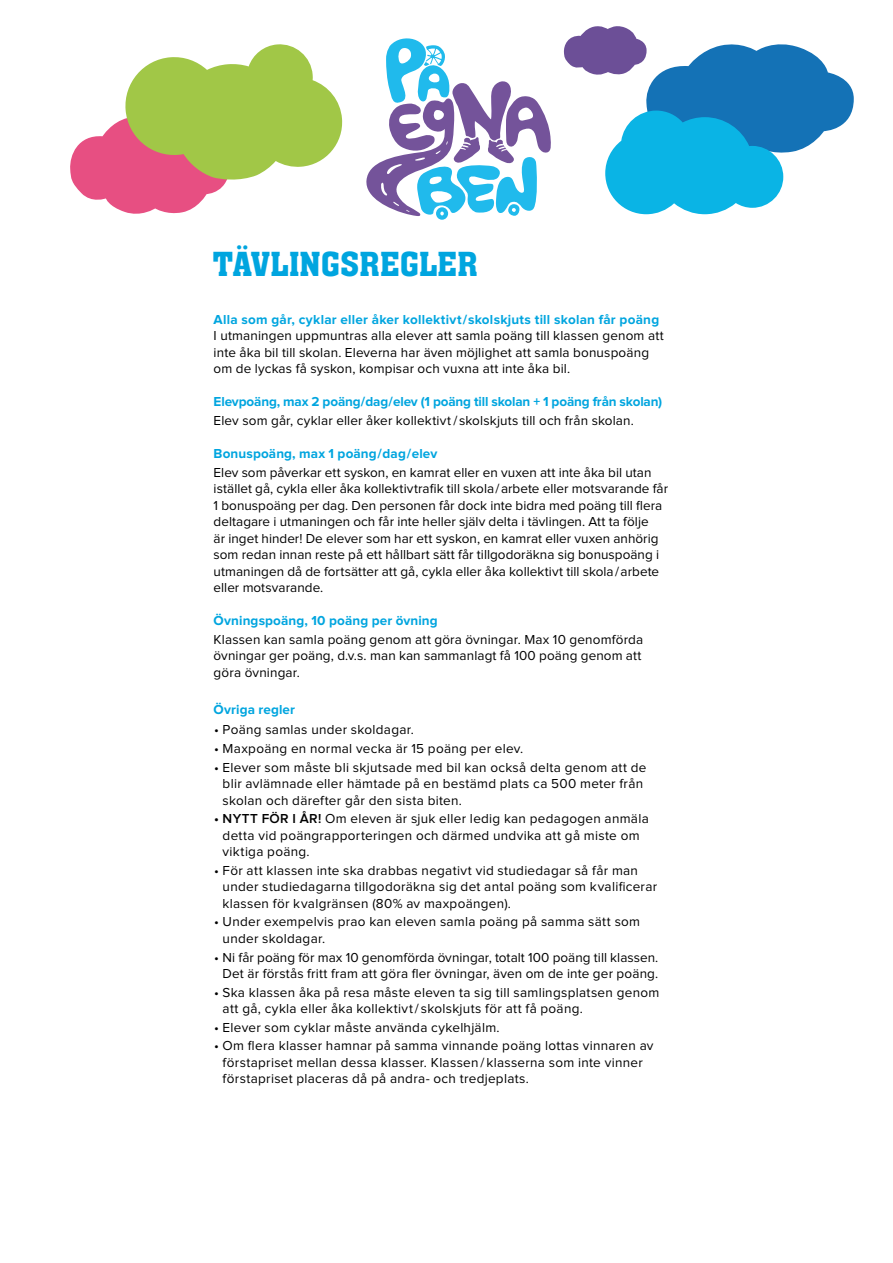
<style>
.page{position:relative;width:893px;height:1263px;background:#fff}
.page>*{position:absolute;margin:0;border:0;box-sizing:border-box;transform-origin:0 0}
.t1{font:36.3px "Aachen Medium Plain";color:#00a5df}
.t2{font:13.5px/16.5px "Proxima Nova";letter-spacing:.015em;color:#000}
.t3{font:700 13.5px "Proxima Nova";letter-spacing:.01em;color:#00a5df}
.t4{font:700 13.5px "Proxima Nova";letter-spacing:-.01em;color:#00a5df}
.s1{font-weight:600}
</style>
<div class="page">
<svg style="left:366px;top:38px;width:185px;height:182px"></svg>
<svg style="left:70px;top:44px;width:273px;height:170px"></svg>
<svg style="left:564px;top:26px;width:290px;height:188px"></svg>
<h1 class="t1" style="left:213px;top:242px;width:267px">TÄVLINGSREGLER</h1>
<p class="t3" style="left:214px;top:312px;width:447px">Alla som går, cyklar eller åker kollektivt / skolskjuts till skolan får poäng</p>
<p class="t2" style="left:214px;top:328px;width:452px">I utmaningen uppmuntras alla elever att samla poäng till klassen genom att inte åka bil till skolan. Eleverna har även möjlighet att samla bonuspoäng om de lyckas få syskon, kompisar och vuxna att inte åka bil.</p>
<p class="t4" style="left:214px;top:394px;width:450px">Elevpoäng, max 2 poäng / dag / elev (1 poäng till skolan + 1 poäng från skolan)</p>
<p class="t2" style="left:214px;top:413px;width:422px">Elev som går, cyklar eller åker kollektivt / skolskjuts till och från skolan.</p>
<p class="t3" style="left:214px;top:446px;width:225px">Bonuspoäng, max 1 poäng / dag / elev</p>
<p class="t2" style="left:214px;top:464px;width:456px">Elev som påverkar ett syskon, en kamrat eller en vuxen att inte åka bil utan istället gå, cykla eller åka kollektivtrafik till skola/arbete eller motsvarande får 1 bonuspoäng per dag. Den personen får dock inte bidra med poäng till flera deltagare i utmaningen och får inte heller själv delta i tävlingen. Att ta följe<br>är inget hinder! De elever som har ett syskon, en kamrat eller vuxen anhörig som redan innan reste på ett hållbart sätt får tillgodoräkna sig bonuspoäng i utmaningen då de fortsätter att gå, cykla eller åka kollektivt till skola/arbete eller motsvarande.</p>
<p class="t3" style="left:214px;top:613px;width:226px">Övningspoäng, 10 poäng per övning</p>
<p class="t2" style="left:214px;top:632px;width:431px">Klassen kan samla poäng genom att göra övningar. Max 10 genomförda övningar ger poäng, d.v.s. man kan sammanlagt få 100 poäng genom att göra övningar.</p>
<p class="t3" style="left:214px;top:702px;width:83px">Övriga regler</p>
<p class="t2" style="left:214px;top:722px;width:201px">• Poäng samlas under skoldagar.</p>
<p class="t2" style="left:214px;top:741px;width:311px">• Maxpoäng en normal vecka är 15 poäng per elev.</p>
<p class="t2" style="left:223px;top:759px;width:425px;text-indent:-9px">• Elever som måste bli skjutsade med bil kan också delta genom att de blir avlämnade eller hämtade på en bestämd plats ca 500 meter från skolan och därefter går den sista biten.</p>
<p class="t2" style="left:223px;top:811px;width:428px;text-indent:-9px"><span class="s1">• NYTT FÖR I ÅR!</span> Om eleven är sjuk eller ledig kan pedagogen anmäla detta vid poängrapporteringen och därmed undvika att gå miste om viktiga poäng.</p>
<p class="t2" style="left:223px;top:863px;width:436px;text-indent:-9px">• För att klassen inte ska drabbas negativt vid studiedagar så får man under studiedagarna tillgodoräkna sig det antal poäng som kvalificerar klassen för kvalgränsen (80% av maxpoängen).</p>
<p class="t2" style="left:223px;top:914px;width:419px;text-indent:-9px">• Under exempelvis prao kan eleven samla poäng på samma sätt som under skoldagar.</p>
<p class="t2" style="left:214px;top:949px;width:446px;text-align:right">• Ni får poäng för max 10 genomförda övningar, totalt 100 poäng till klassen.<br>Det är förstås fritt fram att göra fler övningar, även om de inte ger poäng.</p>
<p class="t2" style="left:223px;top:984px;width:438px;text-indent:-9px">• Ska klassen åka på resa måste eleven ta sig till samlingsplatsen genom att gå, cykla eller åka kollektivt/ skolskjuts för att få poäng.</p>
<p class="t2" style="left:214px;top:1020px;width:287px">• Elever som cyklar måste använda cykelhjälm.</p>
<p class="t2" style="left:223px;top:1038px;width:432px;text-indent:-9px">• Om flera klasser hamnar på samma vinnande poäng lottas vinnaren av förstapriset mellan dessa klasser. Klassen / klasserna som inte vinner förstapriset placeras då på andra- och tredjeplats.</p>
</div>
